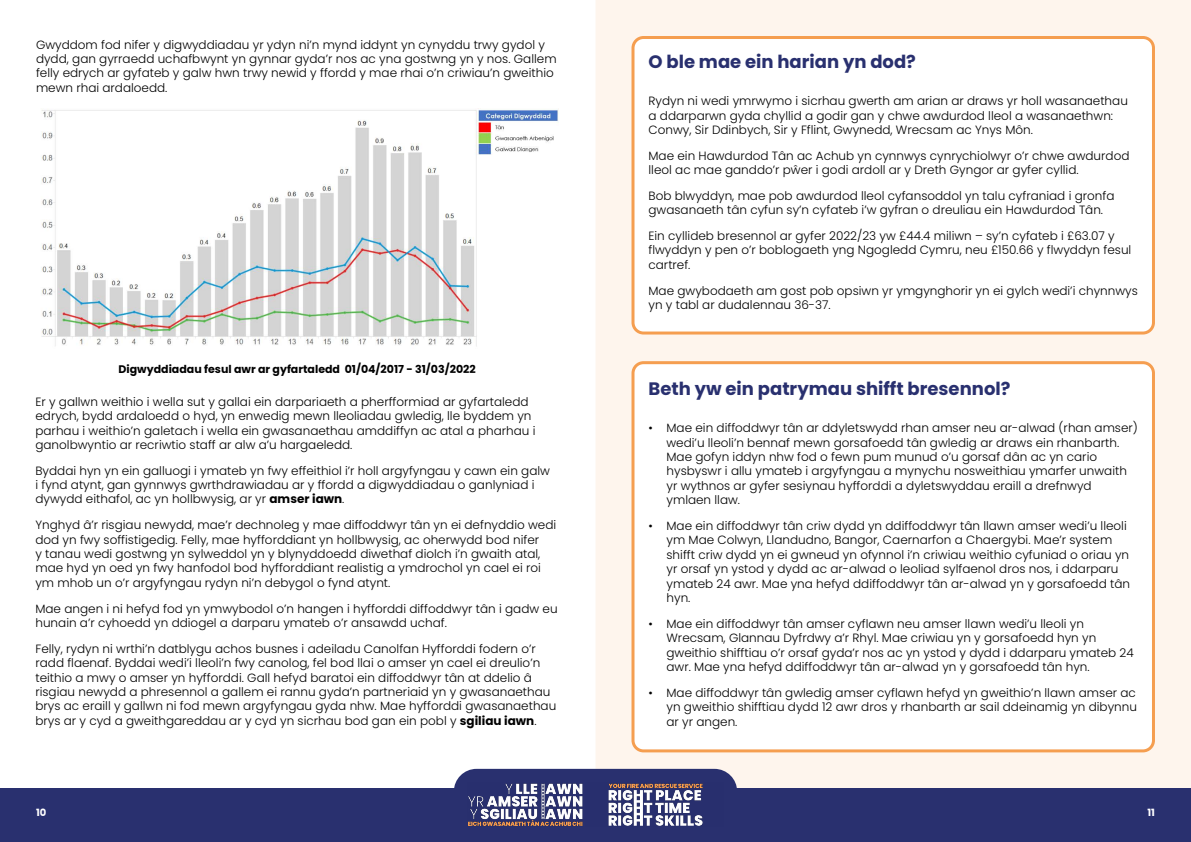
<style>
.page{position:relative;width:1191px;height:842px;background:#fff}
.page>*{position:absolute;margin:0;border:0;box-sizing:border-box;transform-origin:0 0}
.t1{font:700 18px "Poppins";color:#29306f}
.t2{font:300 12px/14.4px "Poppins";color:#000}
.t3{font:700 11px "Poppins";color:#000}
.t4{font:700 10px "Poppins";color:#fff}
.s1{font-weight:700}
</style>
<div class="page">
<div style="left:595px;top:0;width:596px;height:789px;background:#fef5ed"></div>
<div style="left:0;top:789px;width:609px;height:53px;background:#29306f"></div>
<div style="left:581px;top:789px;width:610px;height:53px;background:#29306f"></div>
<div style="left:633px;top:363px;width:520px;height:388px;background:#fff;border-radius:10px"></div>
<div style="left:631px;top:361px;width:524px;height:391px;border:3px solid #f59e50;border-radius:10px"></div>
<div style="left:633px;top:38px;width:520px;height:295px;background:#fff;border-radius:10px"></div>
<div style="left:631px;top:36px;width:524px;height:298px;border:3px solid #f59e50;border-radius:10px"></div>
<img style="left:41px;top:108px;width:518px;height:238px">
<div style="left:454px;top:769px;width:283px;height:20px;background:#29306f"></div>
<img style="left:467px;top:782px;width:257px;height:44px">
<p class="t2" style="left:36px;top:37px;width:522px">Gwyddom fod nifer y digwyddiadau yr ydyn ni’n mynd iddynt yn cynyddu trwy gydol y dydd, gan gyrraedd uchafbwynt yn gynnar gyda’r nos ac yna gostwng yn y nos. Gallem felly edrych ar gyfateb y galw hwn trwy newid y ffordd y mae rhai o’n criwiau’n gweithio mewn rhai ardaloedd.</p>
<p class="t3" style="left:119px;top:362px;width:359px">Digwyddiadau fesul awr ar gyfartaledd 01/04/2017 - 31/03/2022</p>
<p class="t2" style="left:35px;top:394px;width:501px">Er y gallwn weithio i wella sut y gallai ein darpariaeth a pherfformiad ar gyfartaledd edrych, bydd ardaloedd o hyd, yn enwedig mewn lleoliadau gwledig, lle byddem yn parhau i weithio’n galetach i wella ein gwasanaethau amddiffyn ac atal a pharhau i ganolbwyntio ar recriwtio staff ar alw a’u hargaeledd.</p>
<p class="t2" style="left:35px;top:463px;width:516px">Byddai hyn yn ein galluogi i ymateb yn fwy effeithiol i’r holl argyfyngau y cawn ein galw i fynd atynt, gan gynnwys gwrthdrawiadau ar y ffordd a digwyddiadau o ganlyniad i dywydd eithafol, ac yn hollbwysig, ar yr <span class="s1">amser iawn</span>.</p>
<p class="t2" style="left:35px;top:518px;width:522px">Ynghyd â’r risgiau newydd, mae’r dechnoleg y mae diffoddwyr tân yn ei defnyddio wedi dod yn fwy soffistigedig. Felly, mae hyfforddiant yn hollbwysig, ac oherwydd bod nifer<br>y tanau wedi gostwng yn sylweddol yn y blynyddoedd diwethaf diolch i’n gwaith atal, mae hyd yn oed yn fwy hanfodol bod hyfforddiant realistig a ymdrochol yn cael ei roi ym mhob un o’r argyfyngau rydyn ni’n debygol o fynd atynt.</p>
<p class="t2" style="left:35px;top:601px;width:524px">Mae angen i ni hefyd fod yn ymwybodol o’n hangen i hyfforddi diffoddwyr tân i gadw eu hunain a’r cyhoedd yn ddiogel a darparu ymateb o’r ansawdd uchaf.</p>
<p class="t2" style="left:35px;top:641px;width:522px">Felly, rydyn ni wrthi’n datblygu achos busnes i adeiladu Canolfan Hyfforddi fodern o’r radd flaenaf. Byddai wedi’i lleoli’n fwy canolog, fel bod llai o amser yn cael ei dreulio’n teithio a mwy o amser yn hyfforddi. Gall hefyd baratoi ein diffoddwyr tân at ddelio â risgiau newydd a phresennol a gallem ei rannu gyda’n partneriaid yn y gwasanaethau brys ac eraill y gallwn ni fod mewn argyfyngau gyda nhw. Mae hyfforddi gwasanaethau brys ar y cyd a gweithgareddau ar y cyd yn sicrhau bod gan ein pobl y <span class="s1">sgiliau iawn</span>.</p>
<h1 class="t1" style="left:648px;top:51px;width:269px">O ble mae ein harian yn dod?</h1>
<p class="t2" style="left:648px;top:94px;width:481px">Rydyn ni wedi ymrwymo i sicrhau gwerth am arian ar draws yr holl wasanaethau a ddarparwn gyda chyllid a godir gan y chwe awdurdod lleol a wasanaethwn:<br>Conwy, Sir Ddinbych, Sir y Fflint, Gwynedd, Wrecsam ac Ynys Môn.</p>
<p class="t2" style="left:648px;top:148px;width:482px">Mae ein Hawdurdod Tân ac Achub yn cynnwys cynrychiolwyr o’r chwe awdurdod lleol ac mae ganddo’r pŵer i godi ardoll ar y Dreth Gyngor ar gyfer cyllid.</p>
<p class="t2" style="left:648px;top:188px;width:467px">Bob blwyddyn, mae pob awdurdod lleol cyfansoddol yn talu cyfraniad i gronfa gwasanaeth tân cyfun sy’n cyfateb i’w gyfran o dreuliau ein Hawdurdod Tân.</p>
<p class="t2" style="left:648px;top:229px;width:484px">Ein cyllideb bresennol ar gyfer 2022/23 yw £44.4 miliwn – sy’n cyfateb i £63.07 y flwyddyn y pen o’r boblogaeth yng Ngogledd Cymru, neu £150.66 y flwyddyn fesul cartref.</p>
<p class="t2" style="left:648px;top:283px;width:491px">Mae gwybodaeth am gost pob opsiwn yr ymgynghorir yn ei gylch wedi’i chynnwys yn y tabl ar dudalennau 36-37.</p>
<h1 class="t1" style="left:648px;top:378px;width:363px">Beth yw ein patrymau shifft bresennol?</h1>
<p class="t2" style="left:666px;top:421px;width:473px;text-indent:-18px">• Mae ein diffoddwyr tân ar ddyletswydd rhan amser neu ar-alwad (rhan amser) wedi’u lleoli’n bennaf mewn gorsafoedd tân gwledig ar draws ein rhanbarth.<br>Mae gofyn iddyn nhw fod o fewn pum munud o’u gorsaf dân ac yn cario hysbyswr i allu ymateb i argyfyngau a mynychu nosweithiau ymarfer unwaith yr wythnos ar gyfer sesiynau hyfforddi a dyletswyddau eraill a drefnwyd ymlaen llaw.</p>
<p class="t2" style="left:666px;top:519px;width:465px;text-indent:-18px">• Mae ein diffoddwyr tân criw dydd yn ddiffoddwyr tân llawn amser wedi’u lleoli ym Mae Colwyn, Llandudno, Bangor, Caernarfon a Chaergybi. Mae’r system shifft criw dydd yn ei gwneud yn ofynnol i’n criwiau weithio cyfuniad o oriau yn yr orsaf yn ystod y dydd ac ar-alwad o leoliad sylfaenol dros nos, i ddarparu ymateb 24 awr. Mae yna hefyd ddiffoddwyr tân ar-alwad yn y gorsafoedd tân hyn.</p>
<p class="t2" style="left:666px;top:616px;width:469px;text-indent:-18px">• Mae ein diffoddwyr tân amser cyflawn neu amser llawn wedi’u lleoli yn Wrecsam, Glannau Dyfrdwy a’r Rhyl. Mae criwiau yn y gorsafoedd hyn yn gweithio shifftiau o’r orsaf gyda’r nos ac yn ystod y dydd i ddarparu ymateb 24 awr. Mae yna hefyd ddiffoddwyr tân ar-alwad yn y gorsafoedd tân hyn.</p>
<p class="t2" style="left:666px;top:685px;width:472px;text-align:justify;text-indent:-18px">• Mae diffoddwyr tân gwledig amser cyflawn hefyd yn gweithio’n llawn amser ac yn gweithio shifftiau dydd 12 awr dros y rhanbarth ar sail ddeinamig yn dibynnu ar yr angen.</p>
<p class="t4" style="left:36px;top:807px;width:12px">10</p>
<p class="t4" style="left:1147px;top:807px;width:9px">11</p>
</div>
